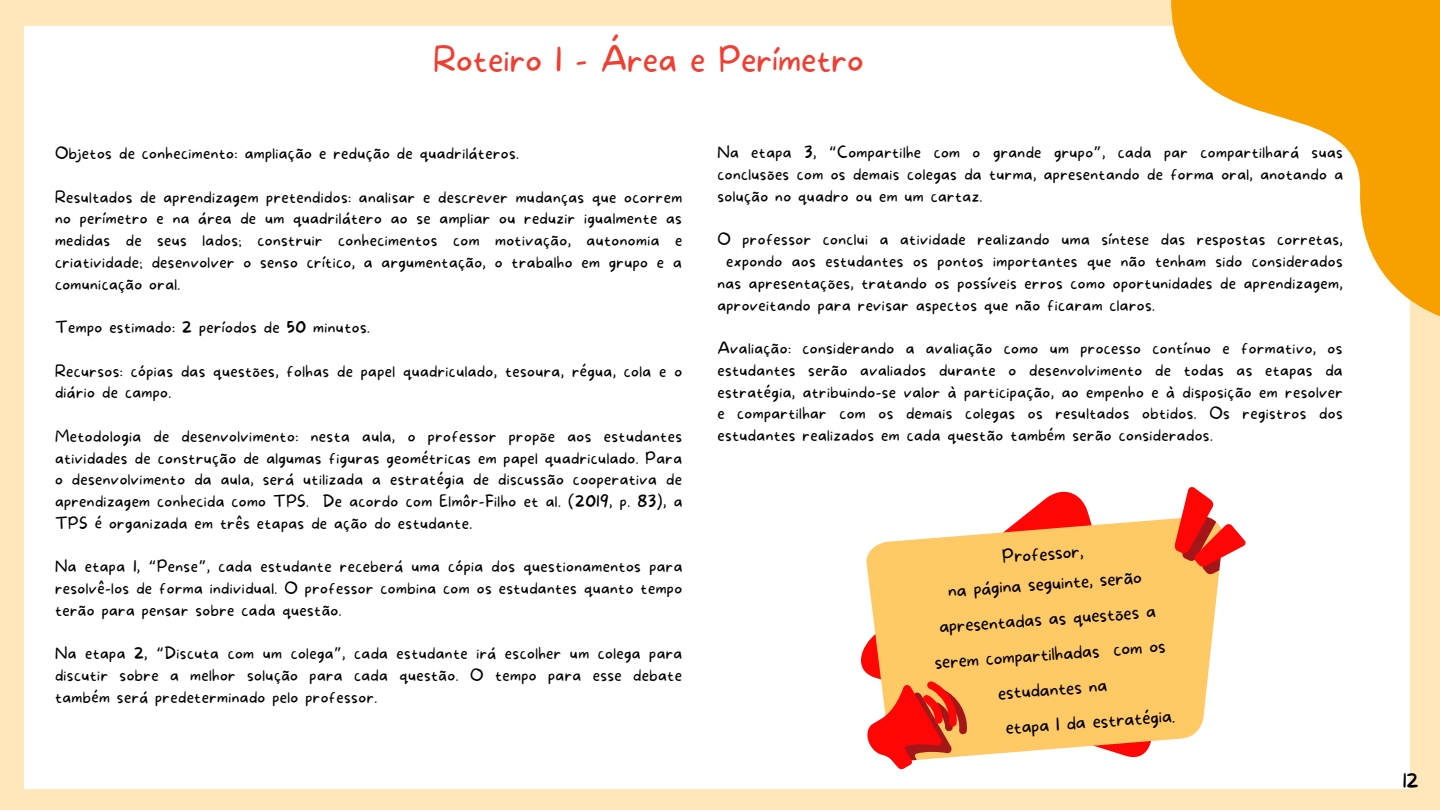
<style>
.page{position:relative;width:1440px;height:810px;background:#ffe7bb}
.page>*{position:absolute;margin:0;border:0;box-sizing:border-box;transform-origin:0 0}
.t1{font:100 34px "More Sugar";color:#f03e32}
.t2{font:100 20px "More Sugar";color:#000}
.t3{font:100 18px/30px "More Sugar";color:#000;text-align:center}
.t4{font:100 16px/21.8px "More Sugar";letter-spacing:.025em;color:#000;text-align:justify}
.s1{font-family:"Noto Sans Gurmukhi";font-weight:400}
</style>
<div class="page">
<div style="left:24px;top:26px;width:1386px;height:763px;background:#fff"></div>
<svg style="left:1171px;top:0;width:269px;height:316px;fill:#f8a000"></svg>
<svg style="left:861px;top:491px;width:228px;height:181px"></svg>
<svg style="left:865px;top:515px;width:354px;height:243px;background:#ffc975"></svg>
<svg style="left:865px;top:681px;width:103px;height:89px"></svg>
<svg style="left:1174px;top:487px;width:72px;height:88px"></svg>
<h1 class="t1" style="left:433px;top:39px;width:432px">Roteiro 1 - Área e Perímetro</h1>
<p class="t4" style="left:55px;top:143px;width:466px">Objetos de conhecimento: ampliação e redução de quadriláteros.</p>
<p class="t4" style="left:55px;top:187px;width:629px">Resultados de aprendizagem pretendidos: analisar e descrever mudanças que ocorrem no perímetro e na área de um quadrilátero ao se ampliar ou reduzir igualmente as medidas de seus lados; construir conhecimentos com motivação, autonomia e criatividade; desenvolver o senso crítico, a argumentação, o trabalho em grupo e a comunicação oral.</p>
<p class="t4" style="left:55px;top:317px;width:317px">Tempo estimado: 2 períodos de 50 minutos.</p>
<p class="t4" style="left:55px;top:361px;width:629px">Recursos: cópias das questões, folhas de papel quadriculado, tesoura, régua, cola e o diário de campo.</p>
<p class="t4" style="left:55px;top:426px;width:629px">Metodologia de desenvolvimento: nesta aula, o professor propõe aos estudantes atividades de construção de algumas figuras geométricas em papel quadriculado. Para o desenvolvimento da aula, será utilizada a estratégia de discussão cooperativa de aprendizagem conhecida como TPS. De acordo com Elmôr-Filho et al. (2019, p. 83), a TPS é organizada em três etapas de ação do estudante.</p>
<p class="t4" style="left:55px;top:556px;width:629px">Na etapa 1, <span class="s1">“</span>Pense<span class="s1">”</span>, cada estudante receberá uma cópia dos questionamentos para resolvê-los de forma individual. O professor combina com os estudantes quanto tempo terão para pensar sobre cada questão.</p>
<p class="t4" style="left:55px;top:643px;width:629px">Na etapa 2, <span class="s1">“</span>Discuta com um colega<span class="s1">”</span>, cada estudante irá escolher um colega para discutir sobre a melhor solução para cada questão. O tempo para esse debate também será predeterminado pelo professor.</p>
<p class="t4" style="left:717px;top:142px;width:627px">Na etapa 3, <span class="s1">“</span>Compartilhe com o grande grupo<span class="s1">”</span>, cada par compartilhará suas conclusões com os demais colegas da turma, apresentando de forma oral, anotando a solução no quadro ou em um cartaz.</p>
<p class="t4" style="left:717px;top:229px;width:627px">O professor conclui a atividade realizando uma síntese das respostas corretas,</p>
<p class="t4" style="left:726px;top:251px;width:618px">expondo aos estudantes os pontos importantes que não tenham sido considerados</p>
<p class="t4" style="left:717px;top:273px;width:627px">nas apresentações, tratando os possíveis erros como oportunidades de aprendizagem,</p>
<p class="t4" style="left:717px;top:295px;width:439px">aproveitando para revisar aspectos que não ficaram claros.</p>
<p class="t4" style="left:717px;top:338px;width:627px">Avaliação: considerando a avaliação como um processo contínuo e formativo, os estudantes serão avaliados durante o desenvolvimento de todas as etapas da estratégia, atribuindo-se valor à participação, ao empenho e à disposição em resolver e compartilhar com os demais colegas os resultados obtidos. Os registros dos estudantes realizados em cada questão também serão considerados.</p>
<p class="t3" style="left:945px;top:546px;width:196px;rotate:-4deg">Professor,<br>na página seguinte, serão</p>
<p class="t3" style="left:938px;top:612px;width:219px;rotate:-4deg">apresentadas as questões a</p>
<p class="t3" style="left:934px;top:648px;width:233px;rotate:-4deg">serem compartilhadas com os</p>
<p class="t3" style="left:997px;top:679px;width:111px;rotate:-4deg">estudantes na</p>
<p class="t3" style="left:1005px;top:714px;width:171px;rotate:-4deg">etapa 1 da estratégia.</p>
<p class="t2" style="left:1403px;top:769px;width:18px">12</p>
</div>
